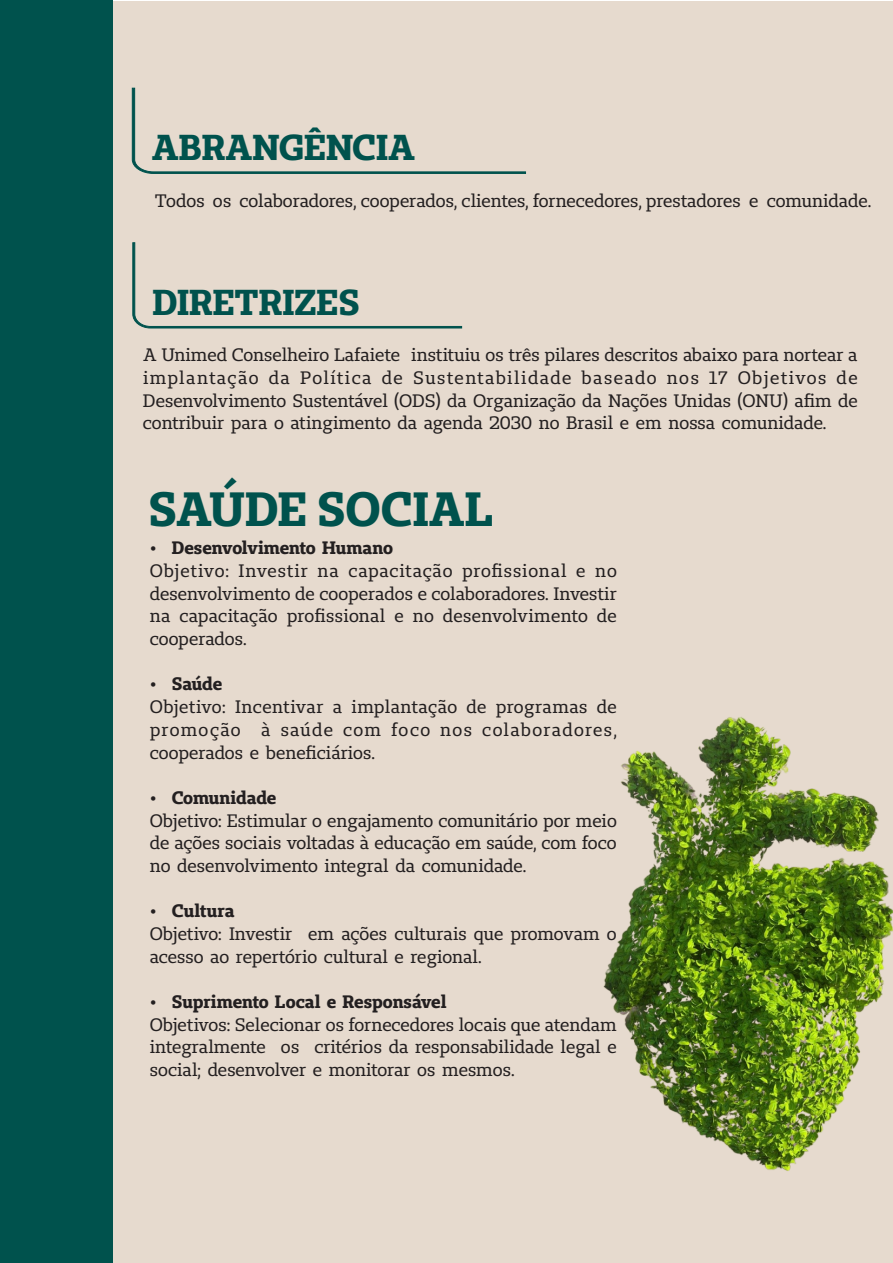
<style>
.page{position:relative;width:893px;height:1263px;background:#fff}
.page>*{position:absolute;margin:0;border:0;box-sizing:border-box;transform-origin:0 0}
.t1{font:700 48px "Unimed Slab";color:#00524d}
.t2{font:700 36px "Unimed Slab";color:#00524d}
.t3{font:18px/22.6px "Unimed Slab";color:#231f20;text-align:justify}
.t4{font:700 18px "Unimed Slab";letter-spacing:-.01em;color:#231f20}
</style>
<div class="page">
<div style="left:0;top:1px;width:893px;height:1262px;background:#e6dace"></div>
<div style="left:0;top:1px;width:113px;height:1262px;background:#00524d"></div>
<img style="left:603px;top:717px;width:290px;height:454px">
<svg style="left:132px;top:87px;width:394px;height:87px"></svg>
<svg style="left:132px;top:242px;width:330px;height:87px"></svg>
<h2 class="t2" style="left:152px;top:133px;width:265px">ABRANGÊNCIA</h2>
<p class="t3" style="left:155px;top:191px;width:718px">Todos os colaboradores, cooperados, clientes, fornecedores, prestadores e comunidade.</p>
<h2 class="t2" style="left:152px;top:288px;width:209px">DIRETRIZES</h2>
<p class="t3" style="left:143px;top:346px;width:716px">A Unimed Conselheiro Lafaiete instituiu os três pilares descritos abaixo para nortear a implantação da Política de Sustentabilidade baseado nos 17 Objetivos de Desenvolvimento Sustentável (ODS) da Organização da Nações Unidas (ONU) afim de contribuir para o atingimento da agenda 2030 no Brasil e em nossa comunidade.</p>
<h1 class="t1" style="left:148px;top:490px;width:346px">SAÚDE SOCIAL</h1>
<p class="t4" style="left:172px;top:541px;width:223px">Desenvolvimento Humano</p>
<p class="t3" style="left:150px;top:561px;width:469px">Objetivo: Investir na capacitação profissional e no desenvolvimento de cooperados e colaboradores. Investir na capacitação profissional e no desenvolvimento de cooperados.</p>
<p class="t4" style="left:172px;top:677px;width:52px">Saúde</p>
<p class="t3" style="left:150px;top:697px;width:468px">Objetivo: Incentivar a implantação de programas de promoção à saúde com foco nos colaboradores, cooperados e beneficiários.</p>
<p class="t4" style="left:172px;top:790px;width:106px">Comunidade</p>
<p class="t3" style="left:150px;top:811px;width:468px">Objetivo: Estimular o engajamento comunitário por meio de ações sociais voltadas à educação em saúde, com foco no desenvolvimento integral da comunidade.</p>
<p class="t4" style="left:172px;top:904px;width:64px">Cultura</p>
<p class="t3" style="left:150px;top:924px;width:468px">Objetivo: Investir em ações culturais que promovam o acesso ao repertório cultural e regional.</p>
<p class="t4" style="left:172px;top:994px;width:276px">Suprimento Local e Responsável</p>
<p class="t3" style="left:150px;top:1015px;width:468px">Objetivos: Selecionar os fornecedores locais que atendam integralmente os critérios da responsabilidade legal e social; desenvolver e monitorar os mesmos.</p>
</div>
